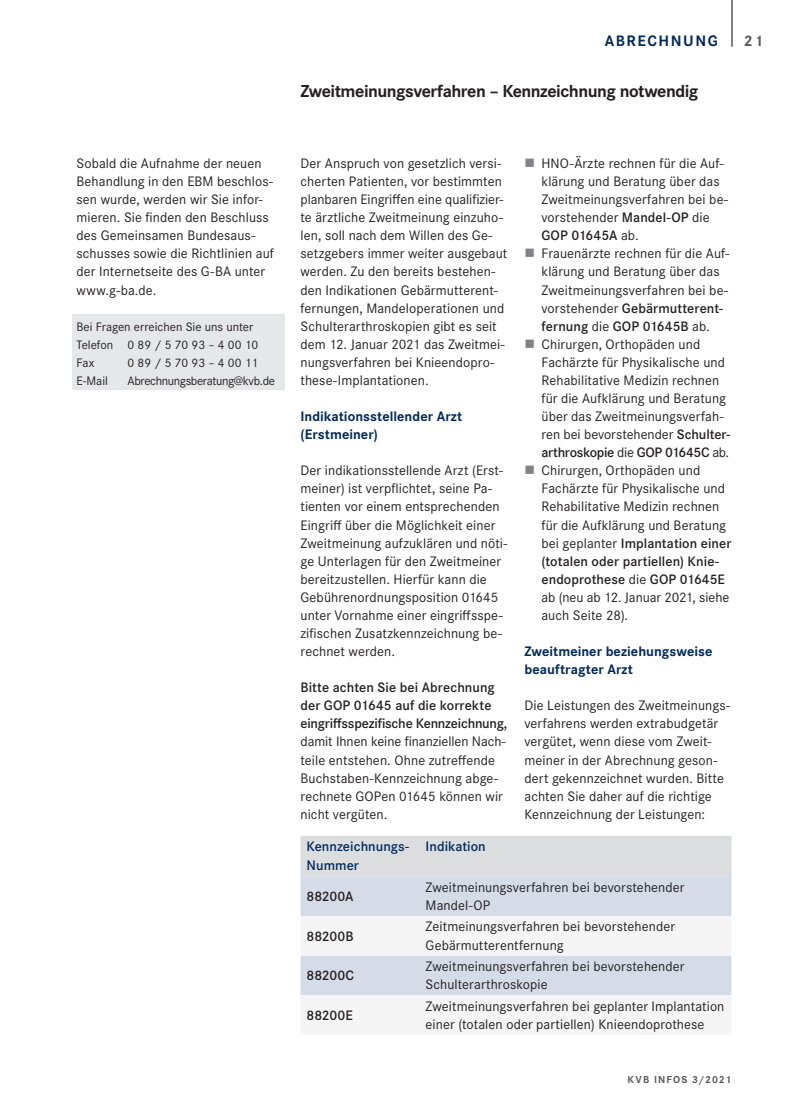
<style>
.page{position:relative;width:808px;height:1106px;background:#fff}
.page>*{position:absolute;margin:0;border:0;box-sizing:border-box;transform-origin:0 0}
.t1{font:700 18px "Corporate S";letter-spacing:-.03em;color:#231f20}
.t2{font:700 15.75px "Corporate S";letter-spacing:.1em;color:#00295c}
.t3{font:700 15.75px "Corporate S";color:#57585a}
.t4{font:14.25px/18px "Corporate S";letter-spacing:.005em;color:#231f20}
.t5{font:600 14.25px/18px "Corporate S";color:#231f20}
.t6{font:700 14.25px/18px "Corporate S";letter-spacing:.005em;color:#00295c}
.t7{font:600 14.25px/18px "Corporate S";letter-spacing:.005em;color:#00295c}
.t8{font:12.75px/18px "Corporate S";color:#231f20}
.t9{font:12.75px "Corporate S";letter-spacing:-.03em;color:#231f20}
.t10{font:700 10.5px "Corporate S";letter-spacing:.11em;color:#57585a}
.s1{font-weight:600}
</style>
<div class="page">
<hr style="left:731px;top:0;width:1px;height:47px;background:#231f20">
<div style="left:72px;top:315px;width:213px;height:75px;background:#e6e7e9"></div>
<div style="left:300px;top:836px;width:431px;height:40px;background:#dcdddf"></div>
<div style="left:300px;top:876px;width:431px;height:40px;background:#d5dce8"></div>
<div style="left:300px;top:955px;width:431px;height:40px;background:#d5dce8"></div>
<p class="t4" style="left:77px;top:154px;width:199px">Sobald die Aufnahme der neuen<br>Behandlung in den EBM beschlos&shy;sen wurde, werden wir Sie infor&shy;mieren. Sie finden den Beschluss des Gemeinsamen Bundesaus&shy;schusses sowie die Richtlinien auf der Internetseite des G-BA unter www.g-ba.de.</p>
<p class="t8" style="left:77px;top:317px;width:183px">Bei Fragen erreichen Sie uns unter<br>Telefon 0 89 / 5 70 93 – 4 00 10<br>Fax</p>
<p class="t8" style="left:128px;top:353px;width:132px">0 89 / 5 70 93 – 4 00 11</p>
<p class="t8" style="left:77px;top:371px;width:33px">E-Mail</p>
<p class="t9" style="left:128px;top:372px;width:149px">Abrechnungsberatung@kvb.de</p>
<p class="t2" style="left:605px;top:30px;width:115px">ABRECHNUNG</p>
<p class="t1" style="left:300px;top:79px;width:399px">Zweitmeinungsverfahren – Kennzeichnung notwendig</p>
<p class="t3" style="left:744px;top:30px;width:21px">21</p>
<p class="t4" style="left:300px;top:154px;width:208px">Der Anspruch von gesetzlich versi&shy;cherten Patienten, vor bestimmten planbaren Eingriffen eine qualifizier&shy;te ärztliche Zweitmeinung einzuho&shy;len, soll nach dem Willen des Ge&shy;setzgebers immer weiter ausgebaut werden. Zu den bereits bestehen&shy;den Indikationen Gebärmutterent&shy;fernungen, Mandeloperationen und Schulterarthroskopien gibt es seit dem 12. Januar 2021 das Zweitmei&shy;nungsverfahren bei Knieendopro&shy;these-Implantationen.</p>
<p class="t6" style="left:300px;top:407px;width:163px">Indikationsstellender Arzt (Erstmeiner)</p>
<p class="t4" style="left:300px;top:461px;width:208px">Der indikationsstellende Arzt (Erst&shy;meiner) ist verpflichtet, seine Pa&shy;tienten vor einem entsprechenden Eingriff über die Möglichkeit einer Zweitmeinung aufzuklären und nöti&shy;ge Unterlagen für den Zweitmeiner bereitzustellen. Hierfür kann die Gebührenordnungsposition 01645 unter Vornahme einer eingriffsspe&shy;zifischen Zusatzkennzeichnung be&shy;rechnet werden.</p>
<p class="t5" style="left:300px;top:678px;width:208px">Bitte achten Sie bei Abrechnung der GOP 01645 auf die korrekte eingriffsspezifische Kennzeichnung,</p>
<p class="t4" style="left:300px;top:732px;width:207px">damit Ihnen keine finanziellen Nach&shy;teile entstehen. Ohne zutreffende<br>Buchstaben-Kennzeichnung abge&shy;rechnete GOPen 01645 können wir nicht vergüten.</p>
<p class="t4" style="left:541px;top:154px;width:191px">HNO-Ärzte rechnen für die Auf&shy;klärung und Beratung über das<br>Zweitmeinungsverfahren bei be&shy;vorstehender <span class="s1">Mandel-OP</span> die<br><span class="s1">GOP 01645A</span> ab.<br>Frauenärzte rechnen für die Auf&shy;klärung und Beratung über das<br>Zweitmeinungsverfahren bei be&shy;vorstehender <span class="s1">Gebärmutterent&shy;fernung</span> die <span class="s1">GOP 01645B</span> ab.<br>Chirurgen, Orthopäden und<br>Fachärzte für Physikalische und<br>Rehabilitative Medizin rechnen für die Aufklärung und Beratung über das Zweitmeinungsverfah&shy;ren bei bevorstehender <span class="s1">Schulter&shy;arthroskopie</span> die <span class="s1">GOP 01645C</span> ab.<br>Chirurgen, Orthopäden und<br>Fachärzte für Physikalische und<br>Rehabilitative Medizin rechnen für die Aufklärung und Beratung bei geplanter <span class="s1">Implantation einer (totalen oder partiellen) Knie&shy;endoprothese</span> die <span class="s1">GOP 01645E </span>ab (neu ab 12. Januar 2021, siehe auch Seite 28).</p>
<p class="t6" style="left:524px;top:642px;width:189px">Zweitmeiner beziehungsweise beauftragter Arzt</p>
<p class="t4" style="left:524px;top:696px;width:207px">Die Leistungen des Zweitmeinungs&shy;verfahrens werden extrabudgetär vergütet, wenn diese vom Zweit&shy;meiner in der Abrechnung geson&shy;dert gekennzeichnet wurden. Bitte achten Sie daher auf die richtige Kennzeichnung der Leistungen:</p>
<p class="t7" style="left:306px;top:837px;width:104px">Kennzeichnungs-<br>Nummer</p>
<p class="t7" style="left:426px;top:837px;width:62px">Indikation</p>
<p class="t5" style="left:306px;top:886px;width:49px">88200A</p>
<p class="t4" style="left:426px;top:877px;width:260px">Zweitmeinungsverfahren bei bevorstehender<br>Mandel-OP</p>
<p class="t5" style="left:306px;top:926px;width:49px">88200B</p>
<p class="t4" style="left:426px;top:917px;width:251px">Zeitmeinungsverfahren bei bevorstehender<br>Gebärmutterentfernung</p>
<p class="t5" style="left:306px;top:966px;width:49px">88200C</p>
<p class="t4" style="left:426px;top:956px;width:260px">Zweitmeinungsverfahren bei bevorstehender<br>Schulterarthroskopie</p>
<p class="t5" style="left:306px;top:1005px;width:48px">88200E</p>
<p class="t4" style="left:426px;top:996px;width:300px">Zweitmeinungsverfahren bei geplanter Implantation einer (totalen oder partiellen) Knieendoprothese</p>
<p class="t10" style="left:627px;top:1072px;width:105px">KVB INFOS 3/2021</p>
</div>
